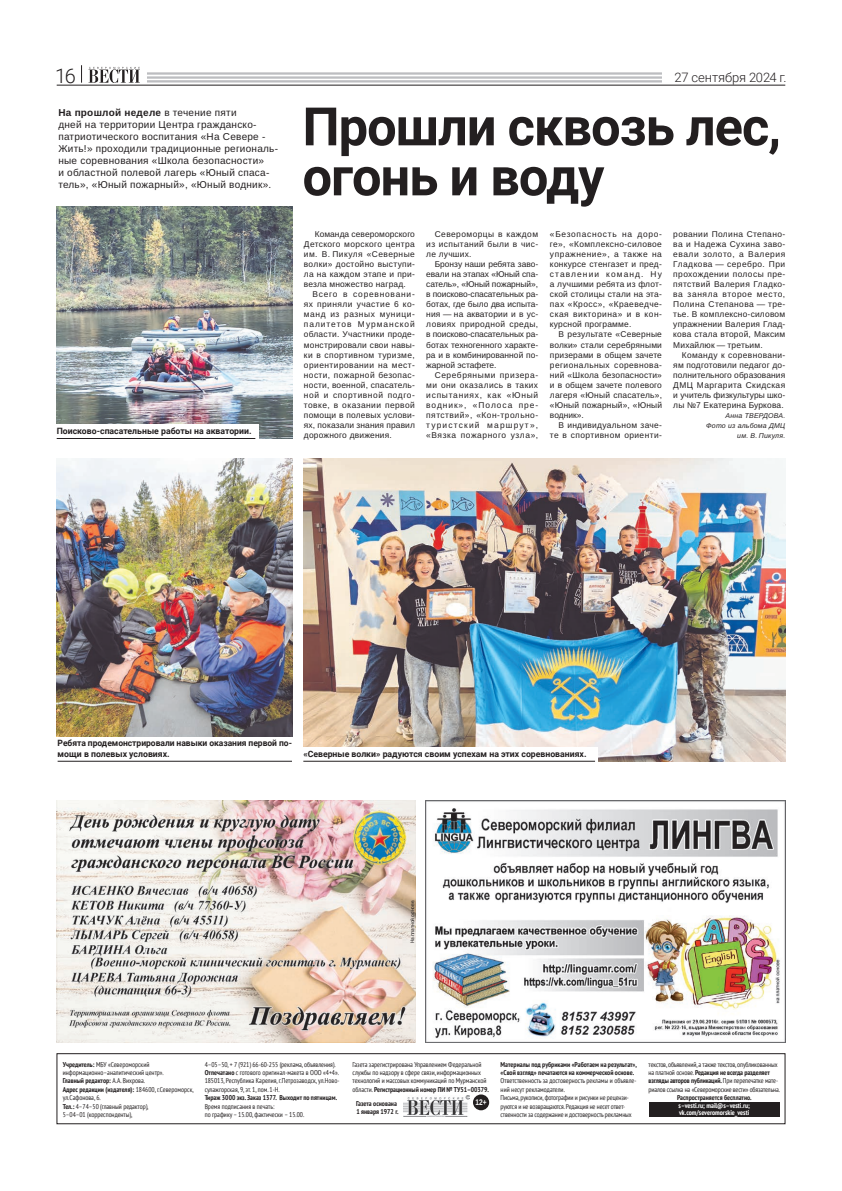
<style>
.page{position:relative;width:842px;height:1191px;background:#fff}
.page>*{position:absolute;margin:0;border:0;box-sizing:border-box;transform-origin:0 0}
.t1{font:700 53px/50px "Roboto";letter-spacing:-.02em;color:#231f20}
.t2{font:300 20px "Roboto";color:#231f20}
.t3{font:300 13px "Roboto";letter-spacing:-.01em;color:#231f20}
.t4{font:10px/12px "Liberation Sans";letter-spacing:.025em;color:#231f20}
.t5{font:700 8.7px/10.4px "Roboto";color:#231f20}
.t6{font:8.4px/10.1px "Liberation Sans";letter-spacing:.025em;color:#231f20;text-align:justify}
.t7{font:700 8.2px "Liberation Sans";color:#fff;scale:.81 1}
.t8{font:condensed 7px/8.4px "PT Sans";letter-spacing:-.005em;color:#231f20}
.t9{font:700 condensed 7px/8.4px "PT Sans";color:#231f20}
.t10{font:700 condensed 7px/7.5px "PT Sans";color:#fff}
.t11{font:italic 7px/10.1px "Liberation Sans";letter-spacing:.025em;color:#231f20;text-align:right}
.t12{font:5px "Roboto";letter-spacing:-.01em;color:#231f20}
.s1{font-weight:700}
</style>
<div class="page">
<img style="left:57px;top:800px;width:358px;height:242px">
<hr style="left:147px;top:72px;width:515px;height:3px;background:#bcbdc0">
<hr style="left:147px;top:76px;width:515px;height:3px;background:#bcbdc0">
<hr style="left:147px;top:80px;width:515px;height:2px;background:#bcbdc0">
<svg style="left:88px;top:67px;width:52px;height:16px"></svg>
<svg style="left:81px;top:65px;width:1px;height:18px"></svg>
<div style="left:57px;top:1053px;width:728px;height:71px;border:1px solid #231f20"></div>
<div style="left:473px;top:1094px;width:16px;height:16px;background:#231f20;border-radius:50%"></div>
<img style="left:404px;top:1095px;width:65px;height:21px">
<div style="left:649px;top:1102px;width:131px;height:15px;background:#231f20"></div>
<hr style="left:57px;top:85px;width:728px;height:1px;background:#231f20">
<img style="left:426px;top:800px;width:360px;height:243px">
<img style="left:303px;top:458px;width:482px;height:303px">
<img style="left:57px;top:207px;width:235px;height:231px">
<img style="left:57px;top:458px;width:235px;height:304px">
<div style="left:54px;top:424px;width:204px;height:15px;background:#fff"></div>
<hr style="left:57px;top:438px;width:198px;height:1px;background:#231f20">
<div style="left:300px;top:747px;width:298px;height:14px;background:#fff"></div>
<hr style="left:303px;top:761px;width:292px;height:1px;background:#231f20">
<div style="left:55px;top:737px;width:240px;height:24px;background:#fff"></div>
<hr style="left:58px;top:761px;width:234px;height:1px;background:#231f20">
<h2 class="t2" style="left:55px;top:62px;width:22px">16</h2>
<h3 class="t3" style="left:675px;top:68px;width:113px">27 сентября 2024 г.</h3>
<p class="t4" style="left:58px;top:106px;width:221px"><span class="s1">На прошлой неделе</span> в течение пяти<br>дней на территории Центра гражданско&shy;патриотического воспитания «На Севере - Жить!» проходили традиционные региональ&shy;ные соревнования «Школа безопасности»<br>и областной полевой лагерь «Юный спаса&shy;тель», «Юный пожарный», «Юный водник».</p>
<p class="t5" style="left:57px;top:426px;width:196px">Поисково-спасательные работы на акватории.</p>
<h1 class="t1" style="left:302px;top:102px;width:480px">Прошли сквозь лес, огонь и࣢воду</h1>
<p class="t6" style="left:550px;top:229px;width:113px">«Безопасность на доро&shy;ге», «Комплексно- силовое упражнение», а также на конкурсе стенгазет и пред&shy;ставлении команд. Ну а лучшими ребята из флот&shy;ской столицы стали на эта&shy;пах «Кросс», «Краеведче&shy;ская викторина» и в кон&shy;курсной программе.</p>
<p class="t6" style="left:550px;top:329px;width:114px;text-indent:9px">В результате «Северные волки» стали серебряными призерами в общем зачете региональных соревнова&shy;ний «Школа безопасности» и в общем зачете полевого лагеря «Юный спасатель», «Юный пожарный», «Юный водник».</p>
<p class="t6" style="left:550px;top:420px;width:113px;text-align:right">В индивидуальном заче&shy;те в спортивном ориенти-</p>
<p class="t6" style="left:426px;top:229px;width:114px;text-indent:9px">Североморцы в каждом из испытаний были в чис&shy;ле лучших.</p>
<p class="t6" style="left:426px;top:259px;width:113px;text-indent:9px">Бронзу наши ребята заво&shy;евали на этапах «Юный спа&shy;сатель», «Юный пожарный», в поисково- спасательных ра&shy;ботах, где было два испыта&shy;ния — на акватории и в ус&shy;ловиях природной среды, в поисково- спасательных ра&shy;ботах техногенного характе&shy;ра и в комбинированной по&shy;жарной эстафете.</p>
<p class="t6" style="left:426px;top:370px;width:113px;text-indent:9px">Серебряными призера&shy;ми они оказались в таких испытаниях, как «Юный водник», «Полоса пре&shy;пятствий», «Кон-трольно&shy;туристский маршрут», «Вязка пожарного узла»,</p>
<p class="t6" style="left:673px;top:229px;width:114px">ровании Полина Степано&shy;ва и Надежа Сухина заво&shy;евали золото, а Валерия Гладкова — серебро. При прохождении полосы пре&shy;пятствий Валерия Гладко&shy;ва заняла второе место, Полина Степанова — тре&shy;тье. В комплексно- силовом упражнении Валерия Глад&shy;кова стала второй, Максим Михайлюк — третьим.</p>
<p class="t6" style="left:673px;top:350px;width:113px;text-indent:9px">Команду к соревновани&shy;ям подготовили педагог до&shy;полнительного образования ДМЦ Маргарита Скидская и учитель физкультуры шко&shy;лы №7 Екатерина Буркова.</p>
<p class="t11" style="left:706px;top:410px;width:81px">Анна ТВЕРДОВА.<br>Фото из альбома ДМЦ им. В. Пикуля.</p>
<p class="t6" style="left:304px;top:229px;width:113px;text-indent:11px">Команда североморского Детского морского центра им. В. Пикуля «Северные волки» достойно выступи&shy;ла на каждом этапе и при&shy;везла множество наград.</p>
<p class="t6" style="left:304px;top:289px;width:113px;text-indent:9px">Всего в соревновани&shy;ях приняли участие 6 ко&shy;манд из разных муници&shy;палитетов Мурманской области. Участники проде&shy;монстрировали свои навы&shy;ки в спортивном туризме, ориентировании на мест&shy;ности, пожарной безопас&shy;ности, военной, спасатель&shy;ной и спортивной подго&shy;товке, в оказании первой помощи в полевых услови&shy;ях, показали знания правил дорожного движения.</p>
<p class="t5" style="left:58px;top:738px;width:236px">Ребята продемонстрировали навыки оказания первой по&shy;мощи в полевых условиях.</p>
<p class="t5" style="left:303px;top:748px;width:285px">«Северные волки» радуются своим успехам на этих соревнованиях.</p>
<p class="t12" style="left:409px;top:943px;width:46px;rotate:-90deg">На платной основе.</p>
<p class="t8" style="left:63px;top:1059px;width:132px"><span class="s1">Учредитель:</span> МБУ «Североморский информационно–аналитический центр».<br><span class="s1">Главный редактор:</span> А.А. Вихрова.<br><span class="s1">Адрес редакции (издателя):</span> 184600, г.Североморск, ул.Сафонова, 6.<br><span class="s1">Тел.:</span> 4–74–50 (главный редактор),<br>5–04–01 (корреспонденты),</p>
<p class="t8" style="left:205px;top:1059px;width:136px">4–05–50, + 7 (921) 66-60-255 (реклама, объявления).<br><span class="s1">Отпечатано</span> с готового оригинал-макета в ООО «4+4».<br>185013, Республика Карелия, г.Петрозаводск, ул.Ново&shy;сулажгорская, 9, эт. 1, пом. 1-Н.</p>
<p class="t9" style="left:205px;top:1093px;width:134px">Тираж 3000 экз. Заказ 1377. Выходит по пятницам.</p>
<p class="t8" style="left:205px;top:1101px;width:101px">Время подписания в печать:<br>по графику – 15.00, фактически – 15.00.</p>
<p class="t8" style="left:353px;top:1059px;width:138px">Газета зарегистрирована Управлением Федеральной службы по надзору в сфере связи, информационных технологий и массовых коммуникаций по Мурманской области. <span class="s1">Регистрационный номер ПИ № ТУ51–00379.</span></p>
<p class="t7" style="left:475px;top:1097px;width:15px">12+</p>
<p class="t9" style="left:356px;top:1099px;width:44px">Газета основана<br>1 января 1972 г.</p>
<p class="t9" style="left:501px;top:1059px;width:138px">Материалы под рубриками «Работаем на результат», «Свой взгляд» печатаются на коммерческой основе.</p>
<p class="t8" style="left:501px;top:1076px;width:137px">Ответственность за достоверность рекламы и объявле&shy;ний несут рекламодатели.<br>Письма, рукописи, фотографии и рисунки не рецензи&shy;руются и не возвращаются. Редакция не несет ответ&shy;ственности за содержание и достоверность рекламных</p>
<p class="t8" style="left:649px;top:1059px;width:133px">текстов, объявлений, а также текстов, опубликованных на платной основе. <span class="s1">Редакция не всегда разделяет взгляды авторов публикаций.</span> При перепечатке мате&shy;риалов ссылка на «Североморские вести» обязательна.</p>
<p class="t9" style="left:677px;top:1093px;width:76px">Распространяется бесплатно.</p>
<p class="t10" style="left:679px;top:1101px;width:73px">s–vesti.ru; mail@s–vesti.ru; vk.com/severomorskie_vesti</p>
</div>
